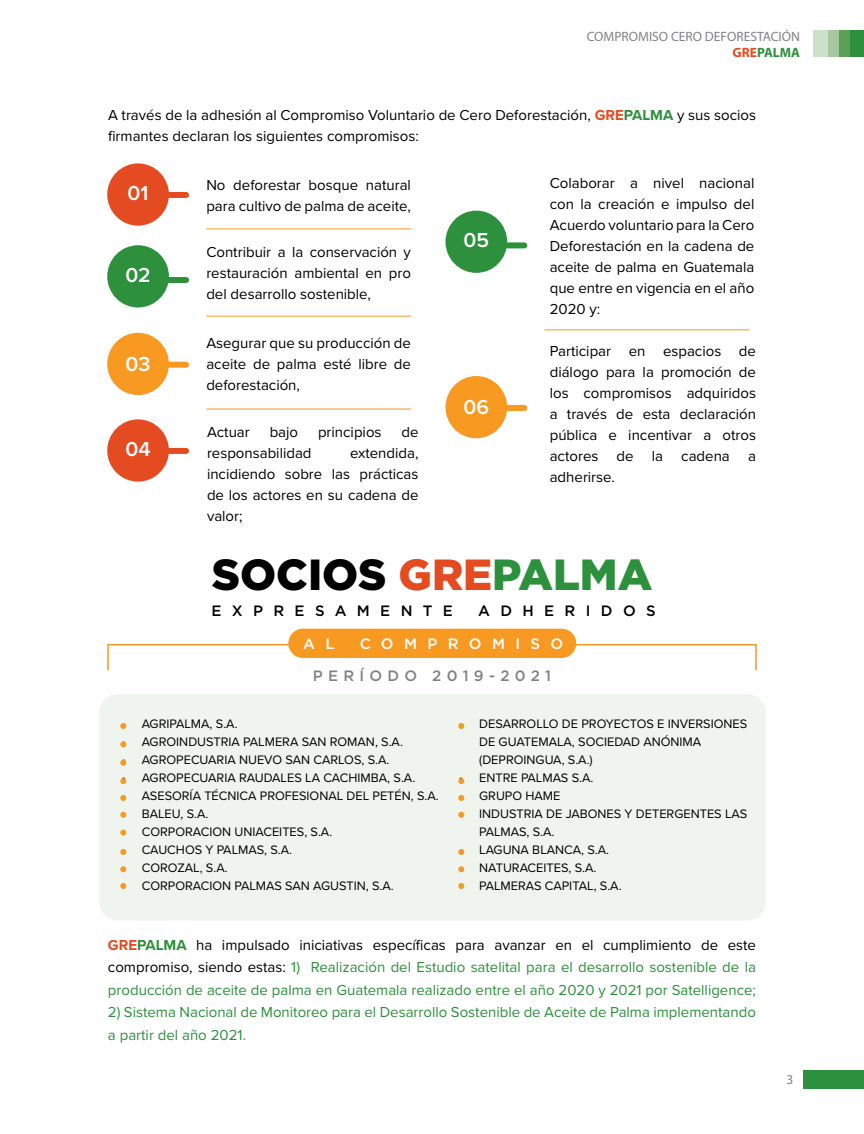
<style>
.page{position:relative;width:864px;height:1134px;background:#fff}
.page>*{position:absolute;margin:0;border:0;box-sizing:border-box;transform-origin:0 0}
.t1{font:900 43.5px "Gotham";color:#000}
.t2{font:600 21px "Proxima Nova";color:#fff}
.t3{font:15px/21px "Proxima Nova";color:#000;text-align:justify}
.t4{font:15px/22.5px "Proxima Nova";color:#2d903c;text-align:justify}
.t5{font:500 15px "Gotham";letter-spacing:.69em;color:#000}
.t6{font:500 15px "Gotham";letter-spacing:.35em;color:#808285}
.t7{font:500 15px "Gotham";letter-spacing:.69em;color:#fff}
.t8{font:13.5px/16.2px "Myriad Pro";color:#808285;text-align:right}
.t9{font:12.75px/18px "Proxima Nova";color:#000}
.s1{font-weight:700;color:#e54b21}
.s2{font-weight:700;color:#2d903c}
.s3{color:#e54b21}
.s4{color:#2d903c}
.s5{font-weight:700}
.s6{color:#000}
</style>
<div class="page">
<div style="left:850px;top:30px;width:14px;height:27px;background:#2d903c"></div>
<div style="left:838px;top:30px;width:12px;height:27px;background:#5ca057"></div>
<div style="left:827px;top:30px;width:11px;height:27px;background:#a7c79f"></div>
<div style="left:813px;top:30px;width:14px;height:27px;background:#cedfca"></div>
<div style="left:803px;top:1070px;width:61px;height:19px;background:#2d903c"></div>
<svg style="left:107px;top:643px;width:650px;height:28px"></svg>
<div style="left:288px;top:629px;width:288px;height:29px;background:#f89921;border-radius:15px"></div>
<div style="left:99px;top:694px;width:667px;height:226px;background:#eff4ee;border-radius:18px"></div>
<div style="left:152px;top:362px;width:34px;height:6px;background:#f89921"></div>
<div style="left:490px;top:405px;width:34px;height:6px;background:#f89921"></div>
<div style="left:152px;top:192px;width:34px;height:6px;background:#e54b21"></div>
<div style="left:152px;top:448px;width:34px;height:6px;background:#e54b21"></div>
<div style="left:152px;top:277px;width:34px;height:6px;background:#2d903c"></div>
<div style="left:490px;top:242px;width:34px;height:6px;background:#2d903c"></div>
<div style="left:107px;top:163px;width:62px;height:63px;background:#e54b21;border-radius:50%"></div>
<div style="left:107px;top:419px;width:62px;height:63px;background:#e54b21;border-radius:50%"></div>
<div style="left:107px;top:245px;width:62px;height:62px;background:#2d903c;border-radius:50%"></div>
<div style="left:446px;top:211px;width:61px;height:62px;background:#2d903c;border-radius:50%"></div>
<div style="left:107px;top:333px;width:62px;height:62px;background:#f89921;border-radius:50%"></div>
<div style="left:446px;top:376px;width:61px;height:62px;background:#f89921;border-radius:50%"></div>
<svg style="left:120px;top:723px;width:6px;height:6px"></svg>
<svg style="left:458px;top:723px;width:6px;height:6px"></svg>
<svg style="left:120px;top:760px;width:6px;height:6px"></svg>
<svg style="left:120px;top:812px;width:6px;height:6px"></svg>
<svg style="left:458px;top:812px;width:6px;height:6px"></svg>
<svg style="left:120px;top:795px;width:6px;height:6px"></svg>
<svg style="left:458px;top:795px;width:6px;height:6px"></svg>
<svg style="left:120px;top:741px;width:6px;height:6px"></svg>
<svg style="left:120px;top:778px;width:6px;height:6px"></svg>
<svg style="left:458px;top:778px;width:6px;height:6px"></svg>
<svg style="left:120px;top:830px;width:6px;height:6px"></svg>
<svg style="left:120px;top:849px;width:6px;height:6px"></svg>
<svg style="left:458px;top:849px;width:6px;height:6px"></svg>
<svg style="left:120px;top:866px;width:6px;height:6px"></svg>
<svg style="left:458px;top:866px;width:6px;height:6px"></svg>
<svg style="left:120px;top:883px;width:6px;height:6px"></svg>
<svg style="left:458px;top:883px;width:6px;height:6px"></svg>
<hr style="left:206px;top:229px;width:205px;height:1px;background:#f89921">
<hr style="left:545px;top:330px;width:204px;height:1px;background:#f89921">
<hr style="left:206px;top:316px;width:205px;height:1px;background:#f89921">
<hr style="left:206px;top:409px;width:205px;height:1px;background:#f89921">
<p class="t8" style="left:587px;top:28px;width:215px">COMPROMISO CERO DEFORESTACIÓN<br><span class="s1">GRE</span><span class="s2">PALMA</span></p>
<p class="t3" style="left:108px;top:104px;width:650px">A través de la adhesión al Compromiso Voluntario de Cero Deforestación, <span class="s1">GRE</span><span class="s2">PALMA</span> y sus socios firmantes declaran los siguientes compromisos:</p>
<h2 class="t2" style="left:128px;top:178px;width:22px">01</h2>
<h2 class="t2" style="left:125px;top:259px;width:27px">02</h2>
<h2 class="t2" style="left:126px;top:348px;width:26px">03</h2>
<h2 class="t2" style="left:126px;top:434px;width:27px">04</h2>
<p class="t3" style="left:206px;top:174px;width:206px">No deforestar bosque natural para cultivo de palma de aceite,</p>
<p class="t3" style="left:206px;top:241px;width:206px">Contribuir a la conservación y restauración ambiental en pro del desarrollo sostenible,</p>
<p class="t3" style="left:206px;top:332px;width:206px">Asegurar que su producción de aceite de palma esté libre de deforestación,</p>
<p class="t3" style="left:207px;top:421px;width:44px">Actuar</p>
<p class="t3" style="left:270px;top:421px;width:30px">bajo</p>
<p class="t3" style="left:318px;top:421px;width:65px">principios</p>
<p class="t3" style="left:401px;top:421px;width:19px">de</p>
<p class="t3" style="left:207px;top:442px;width:106px">responsabilidad</p>
<p class="t3" style="left:207px;top:442px;width:213px;text-indent:143px">extendida, incidiendo sobre las prácticas de los actores en su cadena de valor;</p>
<h2 class="t2" style="left:464px;top:225px;width:27px">05</h2>
<h2 class="t2" style="left:464px;top:391px;width:27px">06</h2>
<p class="t3" style="left:550px;top:172px;width:206px">Colaborar a nivel nacional con la creación e impulso del Acuerdo voluntario para la Cero Deforestación en la cadena de aceite de palma en Guatemala que entre en vigencia en el año 2020 y:</p>
<p class="t3" style="left:550px;top:339px;width:208px">Participar en espacios de diálogo para la promoción de los compromisos adquiridos a través de esta declaración pública e incentivar a otros actores de la cadena a adherirse.</p>
<h1 class="t1" style="left:212px;top:544px;width:442px">SOCIOS <span class="s3">GRE</span><span class="s4">PALMA</span></h1>
<p class="t5" style="left:211px;top:601px;width:243px">EXPRESAMENTE</p>
<p class="t5" style="left:478px;top:601px;width:179px">ADHERIDOS</p>
<p class="t7" style="left:303px;top:634px;width:33px">A L</p>
<p class="t7" style="left:360px;top:634px;width:205px">COMPROMISO</p>
<p class="t6" style="left:313px;top:666px;width:240px">PERÍODO 2019-2021</p>
<p class="t9" style="left:122px;top:715px;width:118px">• AGRIPALMA, S.A.</p>
<p class="t9" style="left:122px;top:733px;width:283px">• AGROINDUSTRIA PALMERA SAN ROMAN, S.A.</p>
<p class="t9" style="left:122px;top:751px;width:269px">• AGROPECUARIA NUEVO SAN CARLOS, S.A.</p>
<p class="t9" style="left:122px;top:769px;width:295px">• AGROPECUARIA RAUDALES LA CACHIMBA, S.A.</p>
<p class="t9" style="left:122px;top:787px;width:319px">• ASESORÍA TÉCNICA PROFESIONAL DEL PETÉN, S.A.</p>
<p class="t9" style="left:122px;top:805px;width:88px">• BALEU, S.A.</p>
<p class="t9" style="left:122px;top:823px;width:212px">• CORPORACION UNIACEITES, S.A.</p>
<p class="t9" style="left:122px;top:841px;width:172px">• CAUCHOS Y PALMAS, S.A.</p>
<p class="t9" style="left:122px;top:859px;width:108px">• COROZAL, S.A.</p>
<p class="t9" style="left:122px;top:877px;width:274px">• CORPORACION PALMAS SAN AGUSTIN, S.A.</p>
<p class="t9" style="left:479px;top:715px;width:270px;text-indent:-20px">• DESARROLLO DE PROYECTOS E INVERSIONES<br>DE GUATEMALA, SOCIEDAD ANÓNIMA (DEPROINGUA, S.A.)</p>
<p class="t9" style="left:459px;top:769px;width:136px">• ENTRE PALMAS S.A.</p>
<p class="t9" style="left:459px;top:787px;width:103px">• GRUPO HAME</p>
<p class="t9" style="left:479px;top:805px;width:270px;text-indent:-20px">• INDUSTRIA DE JABONES Y DETERGENTES LAS<br>PALMAS, S.A.</p>
<p class="t9" style="left:459px;top:841px;width:152px">• LAGUNA BLANCA, S.A.</p>
<p class="t9" style="left:459px;top:859px;width:139px">• NATURACEITES, S.A.</p>
<p class="t9" style="left:459px;top:877px;width:164px">• PALMERAS CAPITAL, S.A.</p>
<p class="t4" style="left:108px;top:933px;width:650px"><span class="s1">GRE</span><span class="s5">PALMA</span> <span class="s6">ha impulsado iniciativas específicas para avanzar en el cumplimiento de este compromiso, siendo estas:</span> 1) Realización del Estudio satelital para el desarrollo sostenible de la producción de aceite de palma en Guatemala realizado entre el año 2020 y 2021 por Satelligence;</p>
<p class="t4" style="left:108px;top:1000px;width:650px">2) Sistema Nacional de Monitoreo para el Desarrollo Sostenible de Aceite de Palma implementando a partir del año 2021.</p>
<p class="t8" style="left:786px;top:1071px;width:8px">3</p>
</div>
